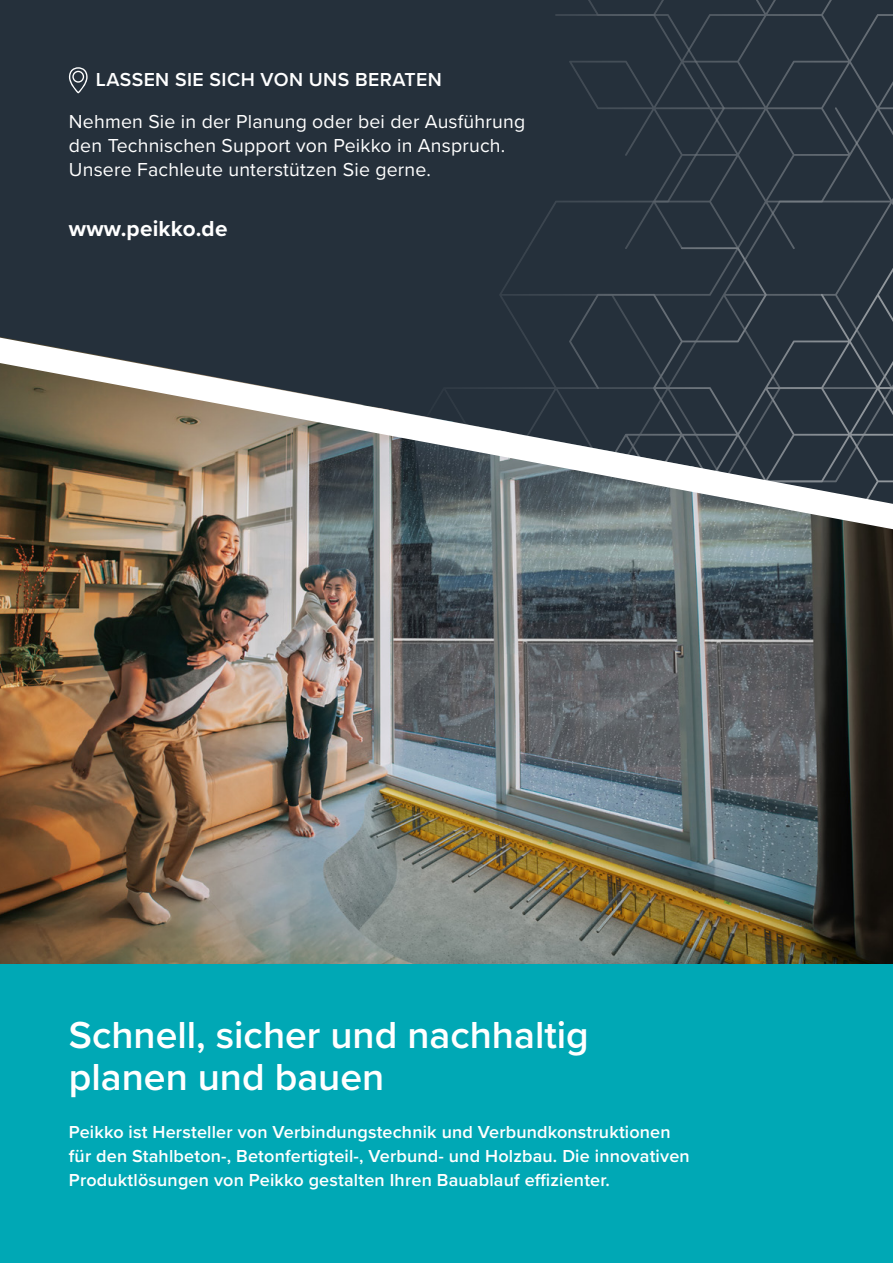
<style>
.page{position:relative;width:893px;height:1263px;background:#fff}
.page>*{position:absolute;margin:0;border:0;box-sizing:border-box;transform-origin:0 0}
.t1{font:600 39px/42px "Proxima Nova";color:#fff}
.t2{font:700 22.5px "Proxima Nova";letter-spacing:.01em;color:#fff}
.t3{font:19.5px/24px "Proxima Nova";letter-spacing:.01em;color:#fff}
.t4{font:600 19.5px "Proxima Nova";letter-spacing:.02em;color:#fff}
.t5{font:600 18px/24px "Proxima Nova";letter-spacing:.01em;color:#fff}
</style>
<div class="page">
<img style="left:0;top:551px;width:893px;height:413px">
<div style="left:0;top:0;width:569px;height:317px;background:#25303b"></div>
<div style="left:0;top:964px;width:893px;height:299px;background:#00a8b5"></div>
<img style="left:0;top:317px;width:893px;height:234px">
<div style="left:569px;top:0;width:324px;height:14px;background:#25303b"></div>
<svg style="left:348px;top:14px;width:545px;height:501px;background:#36404a"></svg>
<svg style="left:69px;top:67px;width:19px;height:26px"></svg>
<p class="t4" style="left:96px;top:65px;width:348px">LASSEN SIE SICH VON UNS BERATEN</p>
<p class="t3" style="left:69px;top:109px;width:458px">Nehmen Sie in der Planung oder bei der Ausführung den Technischen Support von Peikko in Anspruch.<br>Unsere Fachleute unterstützen Sie gerne.</p>
<p class="t2" style="left:69px;top:212px;width:160px">www.peikko.de</p>
<h1 class="t1" style="left:69px;top:1013px;width:521px">Schnell, sicher und nachhaltig planen und bauen</h1>
<p class="t5" style="left:69px;top:1120px;width:622px">Peikko ist Hersteller von Verbindungstechnik und Verbundkonstruktionen für den Stahlbeton-, Betonfertigteil-, Verbund- und Holzbau. Die innovativen<br>Produktlösungen von Peikko gestalten Ihren Bauablauf effizienter.</p>
</div>
